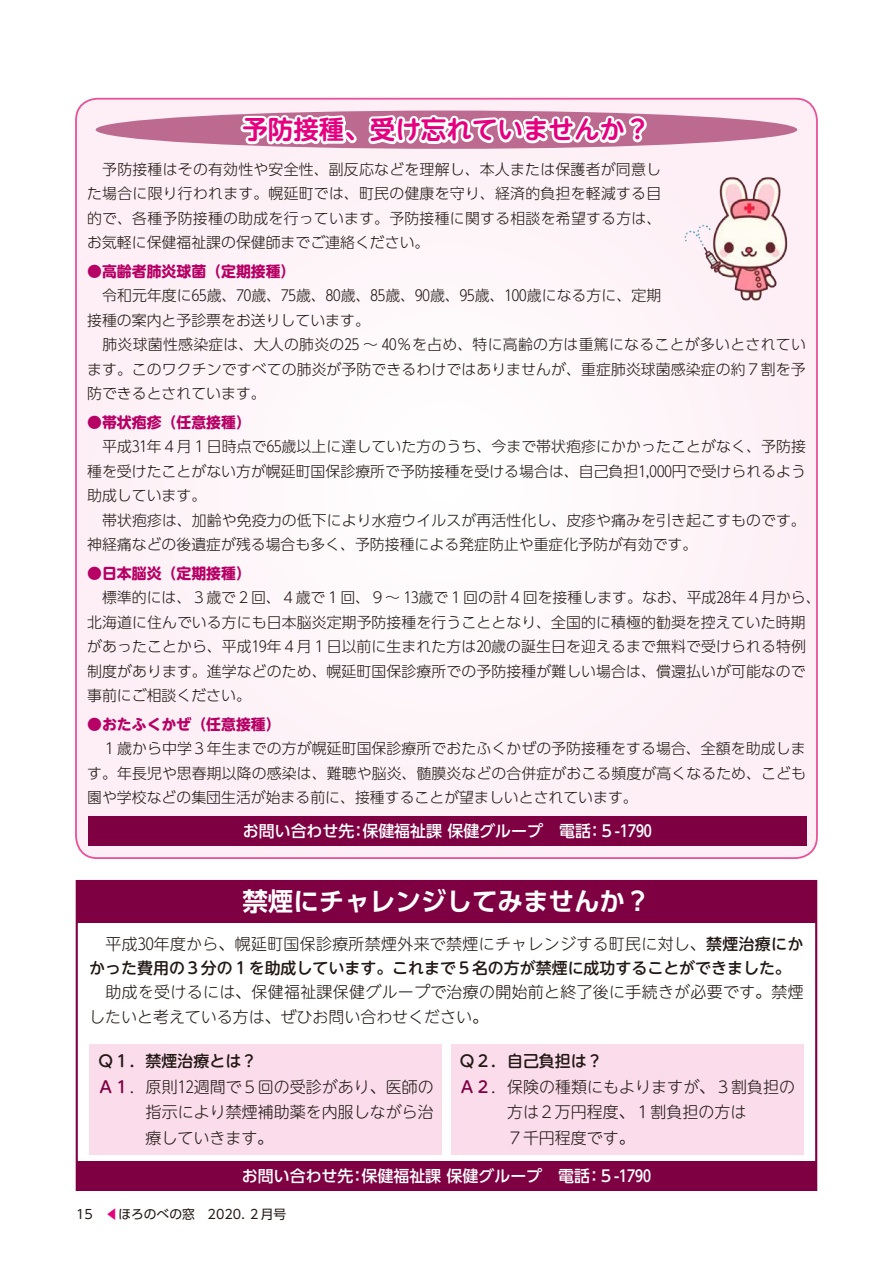
<style>
.page{position:relative;width:893px;height:1263px;background:#fff}
.page>*{position:absolute;margin:0;border:0;box-sizing:border-box;transform-origin:0 0}
.t1{font:700 25.5px "UD Shin M Go Pr 6 De";color:#e4007f}
.t2{font:700 25.5px "UD Shin Go Pr 6 De";color:#fff}
.t3{font:300 15.9px/24.5px "UD Shin M Go Pr 6";letter-spacing:.005em;color:#221815}
.t4{font:500 15.9px/24.5px "UD Shin M Go Pr 6";color:#221815}
.t5{font:500 15.9px "UD Shin Go Pr 6";color:#fff}
.t6{font:300 14.85px/24.5px "UD Shin Go Pr 6";letter-spacing:.005em;color:#221815}
.t7{font:700 14.85px "UD Shin M Go Pr 6";color:#b60065}
.t8{font:12.75px "UD Shin Go Pr 6";color:#221815}
.s1{font-weight:300}
.s2{font-weight:500;color:#7e0043}
.s3{color:#e4007f}
</style>
<div class="page">
<div style="left:76px;top:99px;width:741px;height:759px;background:#fdf0f6"></div>
<div style="left:96px;top:111px;width:701px;height:38px;background:#bc6a8f;border-radius:50%"></div>
<div style="left:238px;top:97px;width:412px;height:762px;background:#fef6fa"></div>
<img style="left:677px;top:171px;width:117px;height:133px">
<div style="left:77px;top:880px;width:739px;height:43px;background:#7e0043"></div>
<div style="left:76px;top:1161px;width:741px;height:30px;background:#7e0043"></div>
<div style="left:88px;top:816px;width:719px;height:30px;background:#7e0043"></div>
<div style="left:89px;top:1044px;width:353px;height:110px;background:#fadcea"></div>
<div style="left:451px;top:1044px;width:353px;height:110px;background:#fadcea"></div>
<h1 class="t1" style="left:242px;top:108px;width:410px">予防接種、受け忘れていませんか？</h1>
<p class="t6" style="left:87px;top:156px;width:576px;text-align:justify">　予防接種はその有効性や安全性、副反応などを理解し、本人または保護者が同意した場合に限り行われます。幌延町では、町民の健康を守り、経済的負担を軽減する目的で、各種予防接種の助成を行っています。予防接種に関する相談を希望する方は、お気軽に保健福祉課の保健師までご連絡ください。</p>
<p class="t7" style="left:87px;top:258px;width:210px">●高齢者肺炎球菌（定期接種）</p>
<p class="t6" style="left:87px;top:283px;width:720px">　令和元年度に65歳、70歳、75歳、80歳、85歳、90歳、95歳、100歳になる方に、定期<br>接種の案内と予診票をお送りしています。<br>　肺炎球菌性感染症は、大人の肺炎の25 ～ 40％を占め、特に高齢の方は重篤になることが多いとされています。このワクチンですべての肺炎が予防できるわけではありませんが、重症肺炎球菌感染症の約７割を予防できるとされています。</p>
<p class="t7" style="left:87px;top:409px;width:165px">●帯状疱疹（任意接種）</p>
<p class="t6" style="left:87px;top:434px;width:720px">　平成31年４月１ 日時点で65歳以上に達していた方のうち、今まで帯状疱疹にかかったことがなく、予防接種を受けたことがない方が幌延町国保診療所で予防接種を受ける場合は、自己負担1,000円で受けられるよう助成しています。<br>　帯状疱疹は、加齢や免疫力の低下により水痘ウイルスが再活性化し、皮疹や痛みを引き起こすものです。神経痛などの後遺症が残る場合も多く、予防接種による発症防止や重症化予防が有効です。</p>
<p class="t7" style="left:87px;top:560px;width:165px">●日本脳炎（定期接種）</p>
<p class="t6" style="left:87px;top:585px;width:735px">　標準的には、３歳で２回、４歳で１ 回、９～ 13歳で１ 回の計４回を接種します。なお、平成28年４月から、北海道に住んでいる方にも日本脳炎定期予防接種を行うこととなり、全国的に積極的勧奨を控えていた時期があったことから、平成19年4 月1日以前に生まれた方は２０歳の誕生日を迎えるまで無料で受けられる特例制度があります。進学などのため、幌延町国保診療所での予防接種が難しい場合は、償還払いが可能なので事前にご相談ください。</p>
<p class="t7" style="left:87px;top:711px;width:195px">●おたふくかぜ（任意接種）</p>
<p class="t6" style="left:87px;top:736px;width:720px;text-align:justify;text-indent:15px">１ 歳から中学３年生までの方が幌延町国保診療所でおたふくかぜの予防接種をする場合、全額を助成します。年長児や思春期以降の感染は、難聴や脳炎、髄膜炎などの合併症がおこる頻度が高くなるため、こども園や学校などの集団生活が始まる前に、接種することが望ましいとされています。</p>
<p class="t5" style="left:243px;top:818px;width:394px">お問い合わせ先：保健福祉課 保健グループ　電話：５-１７９０</p>
<h1 class="t2" style="left:242px;top:881px;width:410px">禁煙にチャレンジしてみませんか？</h1>
<p class="t4" style="left:89px;top:930px;width:716px"><span class="s1">　平成30年度から、幌延町国保診療所禁煙外来で禁煙にチャレンジする町民に対し、</span>禁煙治療にかかった費用の3分の1を助成しています。これまで5名の方が禁煙に成功することができました。</p>
<p class="t3" style="left:89px;top:979px;width:716px">　助成を受けるには、保健福祉課保健グループで治療の開始前と終了後に手続きが必要です。禁煙したいと考えている方は、ぜひお問い合わせください。</p>
<p class="t4" style="left:98px;top:1048px;width:161px">Ｑ１ ．禁煙治療とは？</p>
<p class="t3" style="left:98px;top:1073px;width:337px"><span class="s2">Ａ１</span> ．原則１２週間で５回の受診があり、医師の</p>
<p class="t3" style="left:146px;top:1099px;width:290px">指示により禁煙補助薬を内服しながら治</p>
<p class="t3" style="left:146px;top:1124px;width:129px">療していきます。</p>
<p class="t4" style="left:459px;top:1048px;width:145px">Ｑ２．自己負担は？</p>
<p class="t3" style="left:459px;top:1073px;width:337px"><span class="s2">Ａ２</span>．保険の種類にもよりますが、３割負担の</p>
<p class="t3" style="left:507px;top:1099px;width:241px">方は２万円程度、１割負担の方は</p>
<p class="t3" style="left:459px;top:1124px;width:177px">　　　７千円程度です。</p>
<p class="t5" style="left:242px;top:1163px;width:411px">お問い合わせ先：保健福祉課 保健グループ　電話：5 -1 790</p>
<p class="t8" style="left:76px;top:1204px;width:212px">15　<span class="s3">◀</span>ほろのべの窓　2020. ２月号</p>
</div>
